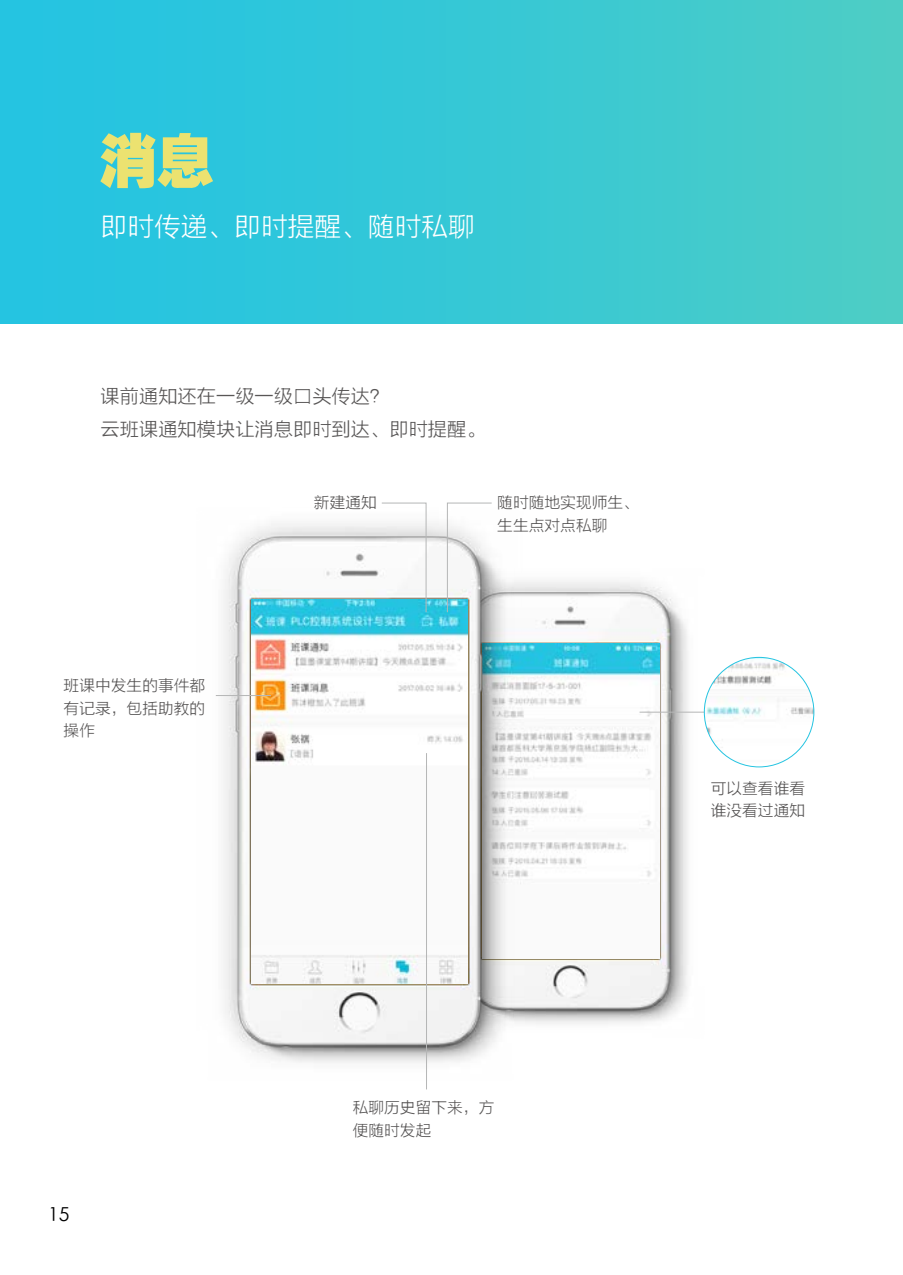
<style>
.page{position:relative;width:903px;height:1275px;background:#fff}
.page>*{position:absolute;margin:0;border:0;box-sizing:border-box;transform-origin:0 0}
.t1{font:57.75px "FZCCHJW GB1 0";color:#ece270}
.t2{font:26.78px "FZLTXHK";color:#fff}
.t3{font:19.25px/33.1px "FZLTXHK";color:#595757}
.t4{font:19.25px "ST Xihei";color:#000}
.t5{font:15.75px/22.8px "FZLTXHK";color:#595757}
</style>
<div class="page">
<img style="left:543px;top:581px;width:178px;height:443px">
<img style="left:543px;top:644px;width:116px;height:315px">
<img style="left:215px;top:523px;width:328px;height:541px">
<img style="left:251px;top:599px;width:217px;height:384px">
<div style="left:0;top:0;width:903px;height:324px;background:linear-gradient(to right,#21c3e4,#4ccdc6)"></div>
<svg style="left:446px;top:502px;width:46px;height:111px"></svg>
<svg style="left:381px;top:502px;width:46px;height:111px"></svg>
<hr style="left:426px;top:753px;width:1px;height:336px;background:#b5b6b6">
<hr style="left:216px;top:695px;width:55px;height:1px;background:#b5b6b6">
<hr style="left:639px;top:712px;width:65px;height:1px;background:#b5b6b6">
<img style="left:704px;top:657px;width:110px;height:110px;border-radius:55px">
<h1 class="t1" style="left:99px;top:129px;width:117px">消息</h1>
<h2 class="t2" style="left:101px;top:212px;width:376px">即时传递、即时提醒、随时私聊</h2>
<p class="t3" style="left:101px;top:381px;width:386px">课前通知还在一级一级口头传达？<br>云班课通知模块让消息即时到达、即时提醒。</p>
<p class="t5" style="left:314px;top:491px;width:64px">新建通知</p>
<p class="t5" style="left:497px;top:491px;width:143px">随时随地实现师生、生生点对点私聊</p>
<p class="t5" style="left:64px;top:674px;width:143px;text-align:justify">班课中发生的事件都有记录，包括助教的操作</p>
<p class="t5" style="left:711px;top:777px;width:96px">可以查看谁看谁没看过通知</p>
<p class="t4" style="left:48px;top:1200px;width:23px">15</p>
<p class="t5" style="left:353px;top:1096px;width:143px">私聊历史留下来，方便随时发起</p>
</div>
